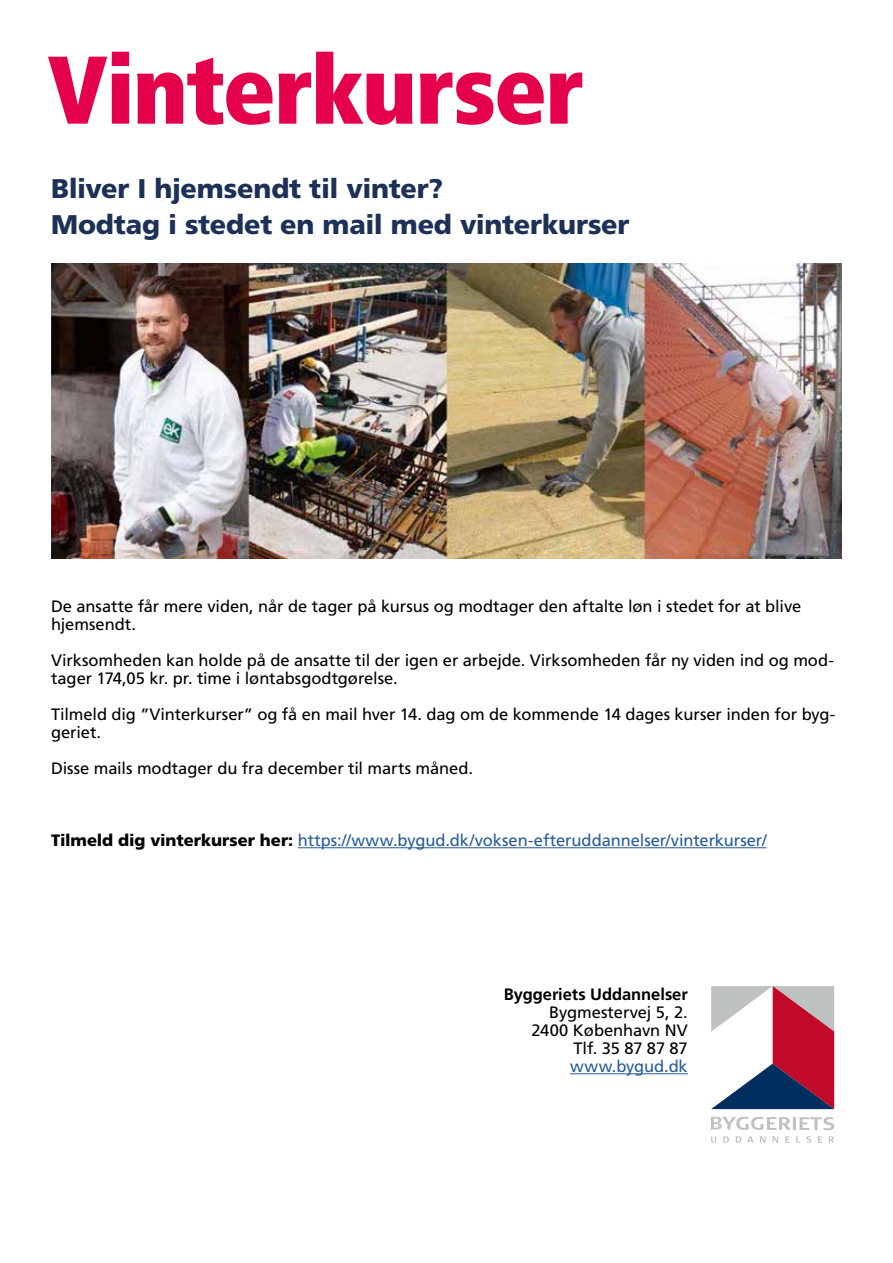
<style>
.page{position:relative;width:893px;height:1263px;background:#fff}
.page>*{position:absolute;margin:0;border:0;box-sizing:border-box;transform-origin:0 0}
.t1{font:900 condensed 96px "Frutiger LT Std";letter-spacing:-.02em;color:#e5004b}
.t2{font:900 27px/36px "Frutiger LT Std";letter-spacing:-.01em;color:#1d3157}
.t3{font:16.5px/18px "Frutiger LT Std";letter-spacing:-.005em;color:#000}
.t4{font:16.5px "Frutiger LT Std";letter-spacing:-.005em;color:#275b9b}
.t5{font:700 16.5px "Frutiger LT Std";letter-spacing:-.005em;color:#000}
.s1{font-weight:900;color:#000}
</style>
<div class="page">
<img style="left:51px;top:264px;width:791px;height:294px">
<hr style="left:570px;top:1073px;width:118px;height:1px;background:#275b9b">
<hr style="left:298px;top:847px;width:469px;height:1px;background:#275b9b">
<svg style="left:711px;top:1117px;width:123px;height:13px"></svg>
<svg style="left:711px;top:1136px;width:5px;height:7px"></svg>
<svg style="left:723px;top:1136px;width:6px;height:7px"></svg>
<svg style="left:736px;top:1136px;width:5px;height:7px"></svg>
<svg style="left:747px;top:1136px;width:7px;height:7px"></svg>
<svg style="left:760px;top:1136px;width:5px;height:7px"></svg>
<svg style="left:773px;top:1136px;width:5px;height:7px"></svg>
<svg style="left:785px;top:1136px;width:5px;height:7px"></svg>
<svg style="left:796px;top:1136px;width:4px;height:7px"></svg>
<svg style="left:806px;top:1136px;width:5px;height:7px"></svg>
<svg style="left:818px;top:1136px;width:4px;height:7px"></svg>
<svg style="left:829px;top:1136px;width:5px;height:7px"></svg>
<svg style="left:711px;top:986px;width:123px;height:123px"></svg>
<h1 class="t1" style="left:47px;top:32px;width:539px">Vinterkurser</h1>
<h2 class="t2" style="left:51px;top:170px;width:580px">Bliver I hjemsendt til vinter?<br>Modtag i stedet en mail med vinterkurser</h2>
<p class="t3" style="left:51px;top:597px;width:752px">De ansatte får mere viden, når de tager på kursus og modtager den aftalte løn i stedet for at blive hjemsendt.</p>
<p class="t3" style="left:51px;top:651px;width:784px">Virksomheden kan holde på de ansatte til der igen er arbejde. Virksomheden får ny viden ind og mod&shy;tager 174,05 kr. pr. time i løntabsgodtgørelse.</p>
<p class="t3" style="left:51px;top:705px;width:786px">Tilmeld dig ”Vinterkurser” og få en mail hver 14. dag om de kommende 14 dages kurser inden for byg&shy;geriet.</p>
<p class="t3" style="left:51px;top:759px;width:423px">Disse mails modtager du fra december til marts måned.</p>
<p class="t4" style="left:51px;top:831px;width:717px"><span class="s1">Tilmeld dig vinterkurser her:</span> https://www.bygud.dk/voksen-efteruddannelser/vinterkurser/</p>
<p class="t5" style="left:504px;top:985px;width:185px">Byggeriets Uddannelser</p>
<p class="t3" style="left:531px;top:1003px;width:158px;text-align:right">Bygmestervej 5, 2.<br>2400 København NV<br>Tlf. 35 87 87 87</p>
<p class="t4" style="left:570px;top:1057px;width:119px">www.bygud.dk</p>
</div>
